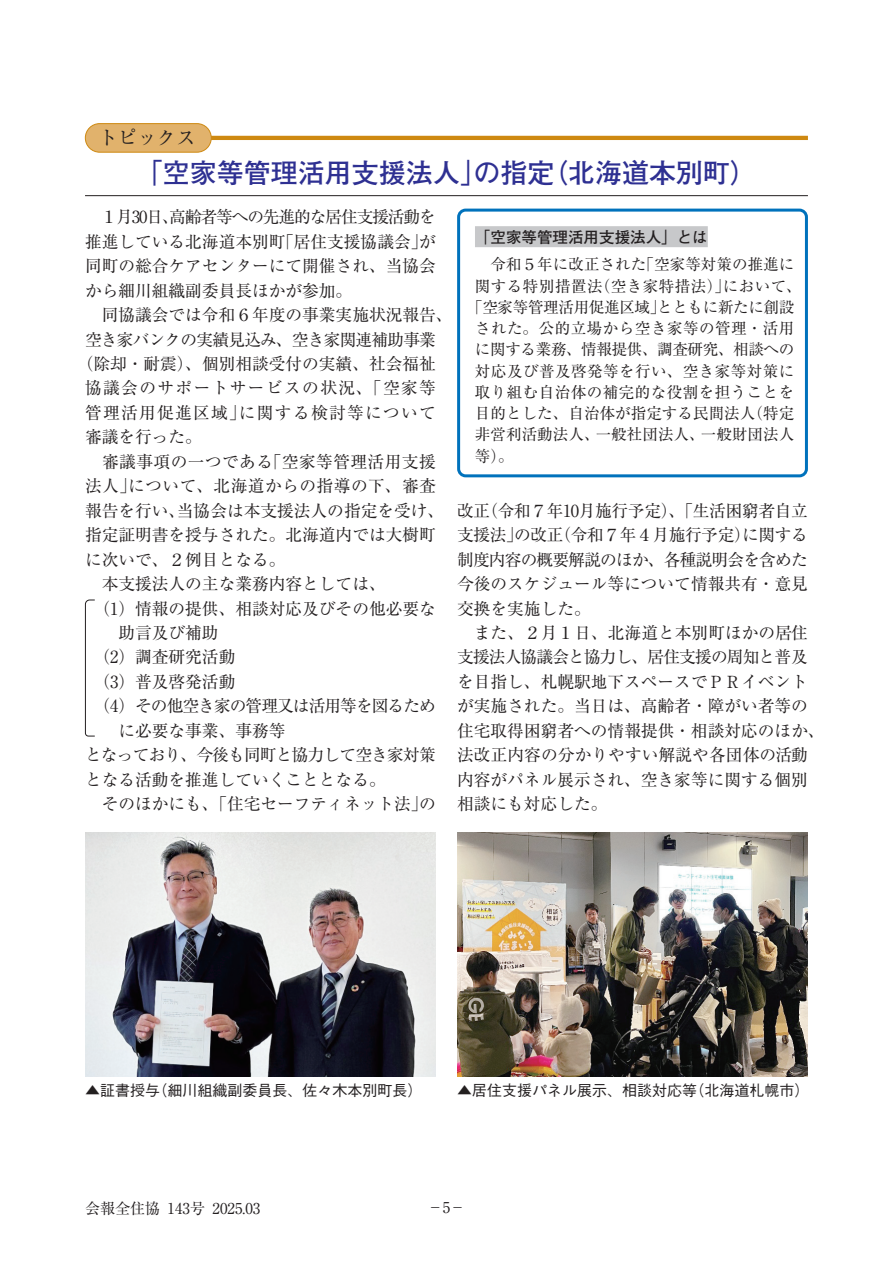
<style>
.page{position:relative;width:893px;height:1263px;background:#fff}
.page>*{position:absolute;margin:0;border:0;box-sizing:border-box;transform-origin:0 0}
.t1{font:700 27px "Futo Go B101 Pro";color:#2e3092}
.t2{font:19.5px "Ryumin Pro";color:#231f20}
.t3{font:16.65px/24.5px "Ryumin Pro";color:#231f20}
.t4{font:16.65px "Ryumin Pro";letter-spacing:-.045em;color:#231f20}
.t5{font:16.65px "Ryumin Pro";letter-spacing:-.065em;color:#231f20}
.t6{font:16.65px "Ryumin Pro";letter-spacing:-.055em;color:#231f20}
.t7{font:16.65px "Ryumin Pro";letter-spacing:.025em;color:#231f20}
.t8{font:16.65px "Ryumin Pro";letter-spacing:.03em;color:#231f20}
.t9{font:16.65px "Ryumin Pro";letter-spacing:.085em;color:#231f20}
.t10{font:16.65px "Ryumin Pro";letter-spacing:.08em;color:#231f20}
.t11{font:15.45px "Ryumin Pro";letter-spacing:.005em;color:#231f20}
.t12{font:15.45px "Ryumin Pro";letter-spacing:.03em;color:#231f20}
.t13{font:15.45px "Ryumin Pro";letter-spacing:-.02em;color:#231f20}
.t14{font:15.45px "Ryumin Pro";letter-spacing:.035em;color:#231f20}
.t15{font:700 15.45px "Futo Go B101 Pr 5";color:#231f20}
.t16{font:500 15px "Gothic BBB Pro";color:#231f20}
.t17{font:15px "Ryumin Pro";color:#231f20}
</style>
<div class="page">
<hr style="left:170px;top:136px;width:638px;height:4px;background:#ce8911">
<div style="left:85px;top:124px;width:126px;height:28px;background:#e1b26c;border-radius:14px"></div>
<div style="left:85px;top:123px;width:127px;height:29px;border:1px solid #ce8911;border-radius:14px"></div>
<hr style="left:85px;top:195px;width:723px;height:1px;background:#231f20">
<img style="left:85px;top:833px;width:351px;height:244px">
<img style="left:457px;top:833px;width:351px;height:244px">
<svg style="left:85px;top:599px;width:10px;height:138px"></svg>
<div style="left:457px;top:209px;width:351px;height:268px;border:3px solid #0072bc;border-radius:7px"></div>
<div style="left:475px;top:226px;width:233px;height:21px;background:#c7c8ca"></div>
<p class="t2" style="left:98px;top:123px;width:99px">トピックス</p>
<h1 class="t1" style="left:136px;top:151px;width:623px">「空家等管理活用支援法人」の指定（北海道本別町）</h1>
<p class="t5" style="left:85px;top:204px;width:352px">　１月30日、高齢者等への先進的な居住支援活動を</p>
<p class="t3" style="left:85px;top:228px;width:352px">推進している北海道本別町「居住支援協議会」が</p>
<p class="t3" style="left:85px;top:253px;width:352px">同町の総合ケアセンターにて開催され、当協会</p>
<p class="t3" style="left:85px;top:277px;width:269px">から細川組織副委員長ほかが参加。</p>
<p class="t3" style="left:85px;top:301px;width:369px">　同協議会では令和６年度の事業実施状況報告、</p>
<p class="t4" style="left:85px;top:326px;width:352px">空き家バンクの実績見込み、空き家関連補助事業</p>
<p class="t3" style="left:77px;top:350px;width:361px">（除却・耐震）、個別相談受付の実績、社会福祉</p>
<p class="t9" style="left:85px;top:375px;width:352px">協議会のサポートサービスの状況、「空家等</p>
<p class="t10" style="left:85px;top:400px;width:352px">管理活用促進区域」に関する検討等について</p>
<p class="t3" style="left:85px;top:424px;width:118px">審議を行った。</p>
<p class="t7" style="left:85px;top:448px;width:352px">　審議事項の一つである「空家等管理活用支援</p>
<p class="t8" style="left:85px;top:473px;width:352px">法人」について、北海道からの指導の下、審査</p>
<p class="t3" style="left:85px;top:497px;width:361px">報告を行い、当協会は本支援法人の指定を受け、</p>
<p class="t3" style="left:85px;top:522px;width:352px">指定証明書を授与された。北海道内では大樹町</p>
<p class="t3" style="left:85px;top:546px;width:202px">に次いで、２例目となる。</p>
<p class="t3" style="left:85px;top:570px;width:302px">　本支援法人の主な業務内容としては、</p>
<p class="t3" style="left:93px;top:595px;width:344px">（1）情報の提供、相談対応及びその他必要な</p>
<p class="t3" style="left:118px;top:619px;width:102px">助言及び補助</p>
<p class="t3" style="left:93px;top:644px;width:143px">（2）調査研究活動</p>
<p class="t3" style="left:93px;top:668px;width:143px">（3）普及啓発活動</p>
<p class="t6" style="left:93px;top:693px;width:344px">（4）その他空き家の管理又は活用等を図るため</p>
<p class="t3" style="left:118px;top:717px;width:169px">に必要な事業、事務等</p>
<p class="t4" style="left:85px;top:742px;width:352px">となっており、今後も同町と協力して空き家対策</p>
<p class="t3" style="left:85px;top:766px;width:302px">となる活動を推進していくこととなる。</p>
<p class="t3" style="left:85px;top:790px;width:352px">　そのほかにも、「住宅セーフティネット法」の</p>
<p class="t15" style="left:475px;top:224px;width:234px">「空家等管理活用支援法人」とは</p>
<p class="t11" style="left:491px;top:252px;width:305px">令和５年に改正された「空家等対策の推進に</p>
<p class="t12" style="left:475px;top:274px;width:328px">関する特別措置法（空き家特措法）」において、</p>
<p class="t13" style="left:467px;top:295px;width:329px">「空家等管理活用促進区域」とともに新たに創設</p>
<p class="t14" style="left:475px;top:316px;width:321px">された。公的立場から空き家等の管理・活用</p>
<p class="t13" style="left:475px;top:337px;width:321px">に関する業務、情報提供、調査研究、相談への</p>
<p class="t12" style="left:475px;top:359px;width:321px">対応及び普及啓発等を行い、空き家等対策に</p>
<p class="t12" style="left:475px;top:380px;width:321px">取り組む自治体の補完的な役割を担うことを</p>
<p class="t11" style="left:475px;top:401px;width:321px">目的とした、自治体が指定する民間法人（特定</p>
<p class="t11" style="left:475px;top:422px;width:321px">非営利活動法人、一般社団法人、一般財団法人</p>
<p class="t11" style="left:475px;top:444px;width:40px">等）。</p>
<p class="t3" style="left:457px;top:497px;width:369px">改正（令和７年10月施行予定）、「生活困窮者自立支援法」の改正（令和７年４月施行予定）に関する制度内容の概要解説のほか、各種説明会を含めた今後のスケジュール等について情報共有・意見交換を実施した。<br>　また、２月１日、北海道と本別町ほかの居住支援法人協議会と協力し、居住支援の周知と普及を目指し、札幌駅地下スペースでＰＲイベントが実施された。当日は、高齢者・障がい者等の住宅取得困窮者への情報提供・相談対応のほか、法改正内容の分かりやすい解説や各団体の活動内容がパネル展示され、空き家等に関する個別相談にも対応した。</p>
<p class="t16" style="left:85px;top:1079px;width:339px">▲証書授与（細川組織副委員長、佐々木本別町長）</p>
<p class="t16" style="left:457px;top:1079px;width:354px">▲居住支援パネル展示、相談対応等（北海道札幌市）</p>
<p class="t17" style="left:85px;top:1196px;width:177px">会報全住協 143号 2025.03</p>
<p class="t17" style="left:428px;top:1196px;width:39px">−5−</p>
</div>
